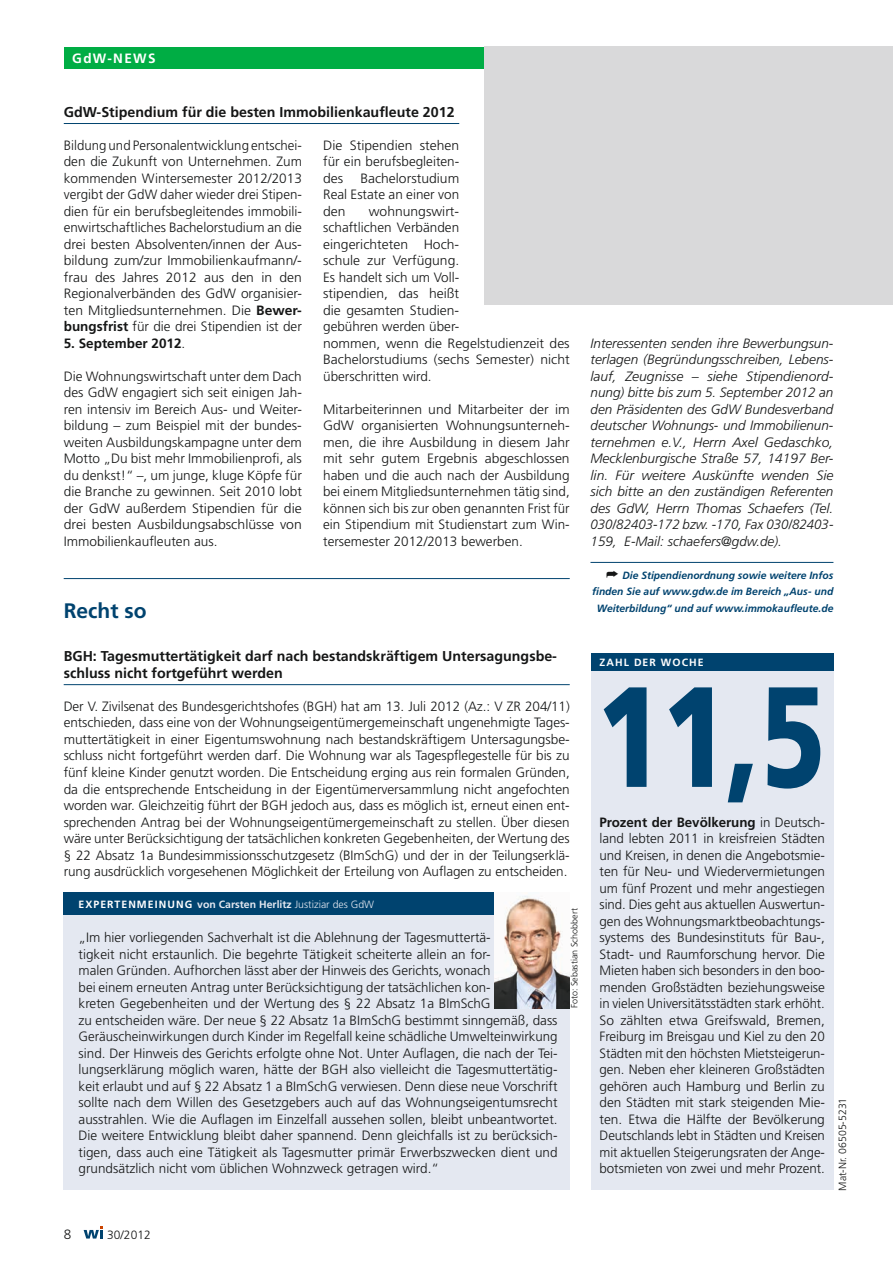
<style>
.page{position:relative;width:893px;height:1263px;background:#fff}
.page>*{position:absolute;margin:0;border:0;box-sizing:border-box;transform-origin:0 0}
.t1{font:900 142.5px "Frutiger";color:#00436f;scale:.75 1}
.t2{font:700 21px "Frutiger";color:#00436f}
.t3{font:700 14.25px/16.5px "Frutiger";color:#151616}
.t4{font:300 13.5px/16.5px "Frutiger";color:#151616;text-align:justify}
.t5{font:italic 300 13.5px/16.5px "Frutiger";color:#151616;text-align:justify}
.t6{font:700 13.5px "Frutiger";color:#151616}
.t7{font:700 13.5px "Frutiger";color:#fff}
.t8{font:300 12px "Frutiger";color:#151616}
.t9{font:italic 700 10.5px/16.5px "Frutiger";color:#00436f;text-align:right}
.t10{font:700 10.5px "Frutiger";letter-spacing:.1em;color:#e4e8f1}
.t11{font:300 10.5px "Frutiger";color:#151616}
.t12{font:700 10.5px "Frutiger";letter-spacing:.1em;color:#fff}
.t13{font:300 9px "Frutiger";color:#151616}
.s1{font-weight:700}
.s2{font-weight:300}
.s3{color:#fff}
.s4{color:#151616}
</style>
<div class="page">
<svg style="left:84px;top:1226px;width:19px;height:12px"></svg>
<div style="left:591px;top:656px;width:242px;height:533px;background:#e4e8f1"></div>
<div style="left:64px;top:47px;width:434px;height:21px;background:#00ad44"></div>
<div style="left:485px;top:46px;width:408px;height:259px;background:#d9d9da"></div>
<div style="left:591px;top:653px;width:242px;height:17px;background:#00436f"></div>
<hr style="left:590px;top:562px;width:243px;height:1px;background:#00436f">
<hr style="left:64px;top:123px;width:395px;height:1px;background:#00436f">
<hr style="left:64px;top:578px;width:506px;height:1px;background:#00436f">
<hr style="left:64px;top:684px;width:506px;height:1px;background:#00436f">
<div style="left:64px;top:908px;width:506px;height:281px;background:#e4e8f1"></div>
<div style="left:64px;top:892px;width:431px;height:23px;background:#00436f"></div>
<img style="left:495px;top:896px;width:75px;height:112px">
<p class="t7" style="left:72px;top:50px;width:83px">GdW-NEWS</p>
<p class="t3" style="left:64px;top:104px;width:392px">GdW-Stipendium für die besten Immobilienkaufleute 2012</p>
<p class="t4" style="left:323px;top:137px;width:138px">Die Stipendien stehen für ein berufsbegleiten&shy;des</p>
<p class="t4" style="left:64px;top:137px;width:240px">Bildung und Personalentwicklung entschei&shy;den die Zukunft von Unternehmen. Zum kommenden Wintersemester 2012/2013 vergibt der GdW daher wieder drei Stipen&shy;dien für ein berufsbegleitendes immobili&shy;enwirtschaftliches Bachelorstudium an die drei besten Absolventen/innen der Aus&shy;bildung zum/zur Immobilienkaufmann/- frau des Jahres 2012 aus den in den Regionalverbänden des GdW organisier&shy;ten Mitgliedsunternehmen. Die <span class="s1">Bewer&shy;bungsfrist</span> für die drei Stipendien ist der</p>
<p class="t6" style="left:64px;top:335px;width:123px">5. September 2012<span class="s2">.</span></p>
<p class="t4" style="left:64px;top:368px;width:240px">Die Wohnungswirtschaft unter dem Dach des GdW engagiert sich seit einigen Jah&shy;ren intensiv im Bereich Aus- und Weiter&shy;bildung – zum Beispiel mit der bundes&shy;weiten Ausbildungskampagne unter dem Motto „Du bist mehr Immobilienprofi, als du denkst!“ –, um junge, kluge Köpfe für die Branche zu gewinnen. Seit 2010 lobt der GdW außerdem Stipendien für die drei besten Ausbildungsabschlüsse von Immobilienkaufleuten aus.</p>
<p class="t4" style="left:323px;top:170px;width:138px;text-indent:37px">Bachelorstudium Real Estate an einer von den</p>
<p class="t4" style="left:323px;top:203px;width:248px;text-align:left;text-indent:46px">wohnungswirt-<br>schaftlichen Verbänden<br>eingerichteten Hoch-<br>schule zur Verfügung.<br>Es handelt sich um Voll-<br>stipendien, das heißt<br>die gesamten Studien-<br>gebühren werden über-<br>nommen, wenn die Regelstudienzeit des<br>Bachelorstudiums (sechs Semester) nicht überschritten wird.</p>
<p class="t4" style="left:323px;top:401px;width:248px">Mitarbeiterinnen und Mitarbeiter der im GdW organisierten Wohnungsunterneh&shy;men, die ihre Ausbildung in diesem Jahr mit sehr gutem Ergebnis abgeschlossen haben und die auch nach der Ausbildung bei einem Mitgliedsunternehmen tätig sind, können sich bis zur oben genannten Frist für ein Stipendium mit Studienstart zum Win&shy;tersemester 2012/2013 bewerben.</p>
<h2 class="t2" style="left:64px;top:599px;width:84px">Recht so</h2>
<p class="t3" style="left:64px;top:648px;width:495px">BGH: Tagesmuttertätigkeit darf nach bestandskräftigem Untersagungsbe&shy;schluss nicht fortgeführt werden</p>
<p class="t4" style="left:64px;top:698px;width:508px">Der V. Zivilsenat des Bundesgerichtshofes (BGH) hat am 13. Juli 2012 (Az.: V ZR 204/11) entschieden, dass eine von der Wohnungseigentümergemeinschaft ungenehmigte Tages&shy;muttertätigkeit in einer Eigentumswohnung nach bestandskräftigem Untersagungsbe&shy;schluss nicht fortgeführt werden darf. Die Wohnung war als Tagespflegestelle für bis zu fünf kleine Kinder genutzt worden. Die Entscheidung erging aus rein formalen Gründen, da die entsprechende Entscheidung in der Eigentümerversammlung nicht angefochten worden war. Gleichzeitig führt der BGH jedoch aus, dass es möglich ist, erneut einen ent&shy;sprechenden Antrag bei der Wohnungseigentümergemeinschaft zu stellen. Über diesen wäre unter Berücksichtigung der tatsächlichen konkreten Gegebenheiten, der Wertung des § 22 Absatz 1a Bundesimmissionsschutzgesetz (BImSchG) und der in der Teilungserklä&shy;rung ausdrücklich vorgesehenen Möglichkeit der Erteilung von Auflagen zu entscheiden.</p>
<p class="t10" style="left:79px;top:898px;width:297px"><span class="s3">expertenm einung</span> von Carsten Herlitz <span class="s2">Justiziar des GdW</span></p>
<p class="t4" style="left:79px;top:929px;width:481px;text-align:left">„Im hier vorliegenden Sachverhalt ist die Ablehnung der Tagesmuttertä-<br>tigkeit nicht erstaunlich. Die begehrte Tätigkeit scheiterte allein an for-<br>malen Gründen. Aufhorchen lässt aber der Hinweis des Gerichts, wonach<br>bei einem erneuten Antrag unter Berücksichtigung der tatsächlichen kon-<br>kreten Gegebenheiten und der Wertung des § 22 Absatz 1a BImSchG<br>zu entscheiden wäre. Der neue § 22 Absatz 1a BImSchG bestimmt sinngemäß, dass Geräuscheinwirkungen durch Kinder im Regelfall keine schädliche Umwelteinwirkung sind. Der Hinweis des Gerichts erfolgte ohne Not. Unter Auflagen, die nach der Tei&shy;lungserklärung möglich waren, hätte der BGH also vielleicht die Tagesmuttertätig&shy;keit erlaubt und auf § 22 Absatz 1 a BImSchG verwiesen. Denn diese neue Vorschrift sollte nach dem Willen des Gesetzgebers auch auf das Wohnungseigentumsrecht ausstrahlen. Wie die Auflagen im Einzelfall aussehen sollen, bleibt unbeantwortet.<br>Die weitere Entwicklung bleibt daher spannend. Denn gleichfalls ist zu berücksich&shy;tigen, dass auch eine Tätigkeit als Tagesmutter primär Erwerbszwecken dient und grundsätzlich nicht vom üblichen Wohnzweck getragen wird.“</p>
<p class="t13" style="left:569px;top:1008px;width:102px;rotate:-90deg">Foto: Sebastian Schobbert</p>
<p class="t5" style="left:590px;top:335px;width:244px">Interessenten senden ihre Bewerbungsun&shy;terlagen (Begründungsschreiben, Lebens&shy;lauf, Zeugnisse – siehe Stipendienord&shy;nung) bitte bis zum 5. September 2012 an den Präsidenten des GdW Bundesverband deutscher Wohnungs- und Immobilienun&shy;ternehmen e.V., Herrn Axel Gedaschko, Mecklenburgische Straße 57, 14197 Ber&shy;lin. Für weitere Auskünfte wenden Sie sich bitte an den zuständigen Referenten des GdW, Herrn Thomas Schaefers (Tel.<br>030/82403-172 bzw. -170, Fax 030/82403- 159, E-Mail: schaefers@gdw.de).</p>
<p class="t9" style="left:592px;top:567px;width:243px"><span class="s4">➦</span> Die Stipendienordnung sowie weitere Infos finden Sie auf www.gdw.de im Bereich „Aus- und<br>Weiterbildung“ und auf www.immokaufleute.de</p>
<p class="t12" style="left:600px;top:656px;width:106px">zahl DEr Woch e</p>
<h1 class="t1" style="left:597px;top:651px;width:307px">11,5</h1>
<p class="t4" style="left:600px;top:814px;width:227px"><span class="s1">Prozent der Bevölkerung</span> in Deutsch&shy;land lebten 2011 in kreisfreien Städten und Kreisen, in denen die Angebotsmie&shy;ten für Neu- und Wiedervermietungen um fünf Prozent und mehr angestiegen sind. Dies geht aus aktuellen Auswertun&shy;gen des Wohnungsmarktbeobachtungs&shy;systems des Bundesinstituts für Bau-, Stadt- und Raumforschung hervor. Die Mieten haben sich besonders in den boo&shy;menden Großstädten beziehungsweise in vielen Universitätsstädten stark erhöht.<br>So zählten etwa Greifswald, Bremen, Freiburg im Breisgau und Kiel zu den 20<br>Städten mit den höchsten Mietsteigerun&shy;gen. Neben eher kleineren Großstädten gehören auch Hamburg und Berlin zu den Städten mit stark steigenden Mie&shy;ten. Etwa die Hälfte der Bevölkerung Deutschlands lebt in Städten und Kreisen mit aktuellen Steigerungsraten der Ange&shy;botsmieten von zwei und mehr Prozent.</p>
<p class="t11" style="left:837px;top:1191px;width:94px;rotate:-90deg">Mat-Nr. 06505-5231</p>
<p class="t4" style="left:64px;top:1226px;width:9px">8</p>
<p class="t8" style="left:107px;top:1227px;width:45px">30/2012</p>
</div>
